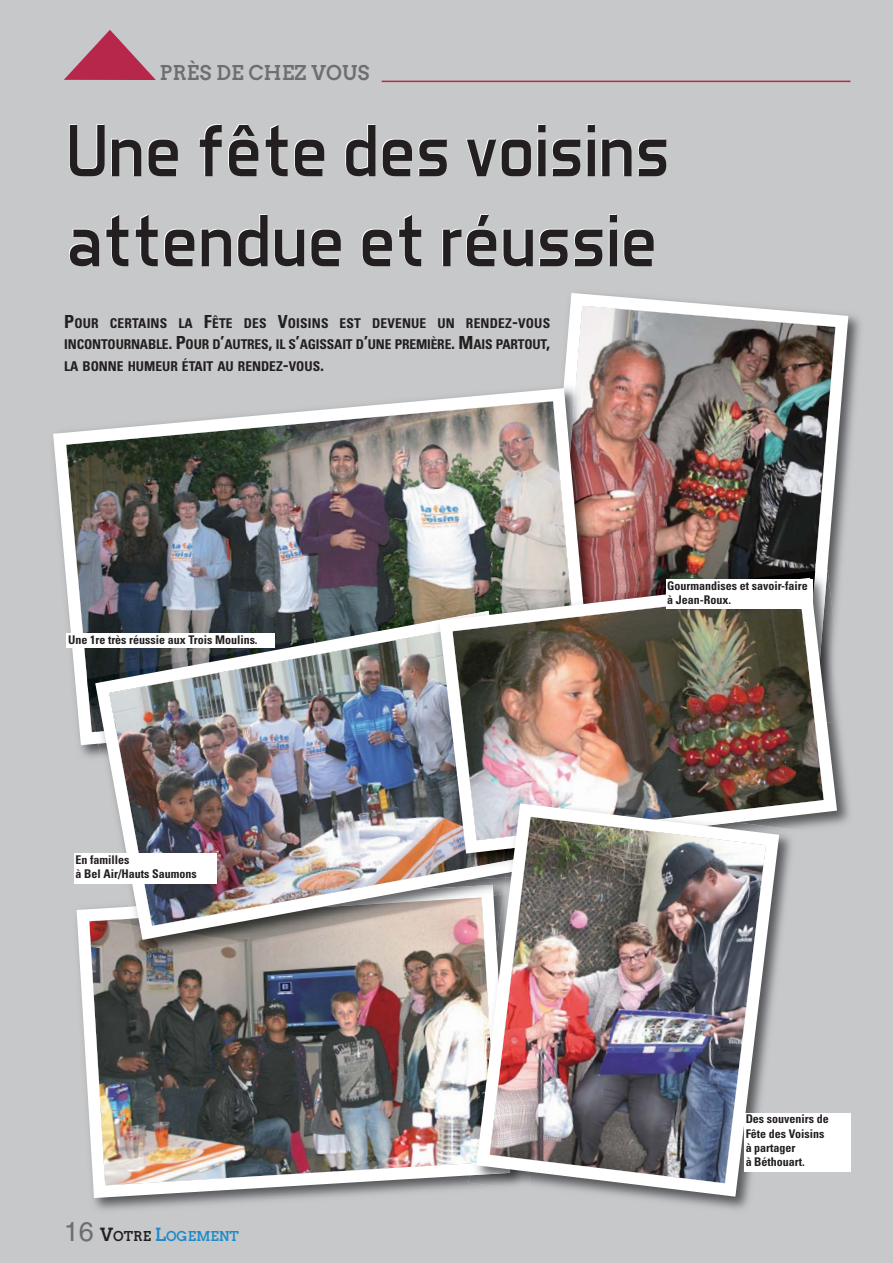
<style>
.page{position:relative;width:893px;height:1263px;background:#c6c8ca}
.page>*{position:absolute;margin:0;border:0;box-sizing:border-box;transform-origin:0 0}
.t1{font:75px/90px "Aero Matics";color:#231f20}
.t2{font:700 20.25px "Twentytwelve Slab";color:#6d6e70}
.t3{font:700 condensed 13.5px/21.6px "Univers";color:#231f20;text-align:justify}
.t4{font:700 13.5px "Twentytwelve Slab";color:#1d8bcb}
.t5{font:700 condensed 12px/14.4px "Univers";color:#231f20}
.s1{font-size:18px}
.s2{font-family:"Helvetica";font-weight:400;font-size:27px;color:#6d6e70}
.s3{font-size:18px;color:#231f20}
.s4{color:#231f20}
</style>
<div class="page">
<hr style="left:382px;top:81px;width:468px;height:1px;background:#b7274c">
<svg style="left:64px;top:30px;width:92px;height:50px"></svg>
<img style="left:76px;top:909px;width:392px;height:295px">
<img style="left:564px;top:293px;width:291px;height:278px">
<img style="left:564px;top:380px;width:37px;height:191px">
<img style="left:53px;top:382px;width:545px;height:370px">
<img style="left:130px;top:947px;width:338px;height:14px">
<img style="left:88px;top:604px;width:382px;height:343px">
<div style="left:67px;top:633px;width:208px;height:15px;background:#fff"></div>
<div style="left:74px;top:853px;width:143px;height:31px;background:#fff"></div>
<img style="left:461px;top:869px;width:9px;height:6px">
<img style="left:433px;top:571px;width:411px;height:289px">
<img style="left:468px;top:892px;width:2px;height:296px">
<img style="left:469px;top:950px;width:1px;height:225px">
<img style="left:786px;top:822px;width:14px;height:42px">
<img style="left:510px;top:796px;width:175px;height:1px">
<img style="left:470px;top:797px;width:316px;height:406px">
<div style="left:666px;top:579px;width:146px;height:30px;background:#fff"></div>
<div style="left:744px;top:1113px;width:107px;height:58px;background:#fff"></div>
<h2 class="t2" style="left:160px;top:62px;width:211px">PRÈS DE CHEZ VOUS</h2>
<h1 class="t1" style="left:66px;top:113px;width:605px">Une fête des voisins attendue et réussie</h1>
<p class="t3" style="left:64px;top:313px;width:487px"><span class="s1">P</span>OUR CERTAINS LA <span class="s1">F</span>ÊTE DES <span class="s1">V</span>OISINS EST DEVENUE UN RENDEZ<span class="s1">-</span>VOUS INCONTOURNABLE<span class="s1">. P</span>OUR D<span class="s1">’</span>AUTRES<span class="s1">,</span> IL S<span class="s1">’</span>AGISSAIT D<span class="s1">’</span>UNE PREMIÈRE<span class="s1">. M</span>AIS PARTOUT<span class="s1">, </span>LA BONNE HUMEUR ÉTAIT AU RENDEZ<span class="s1">-</span>VOUS<span class="s1">.</span></p>
<p class="t5" style="left:68px;top:633px;width:191px">Une 1re très réussie aux Trois Moulins.</p>
<p class="t5" style="left:76px;top:853px;width:123px">En familles<br>à Bel Air/Hauts Saumons</p>
<p class="t4" style="left:64px;top:1228px;width:177px"><span class="s2">16</span> <span class="s3">V</span><span class="s4">OTRE</span> <span class="s1">L</span>OGEMENT</p>
<p class="t5" style="left:667px;top:579px;width:142px">Gourmandises et savoir-faire à Jean-Roux.</p>
<p class="t5" style="left:746px;top:1113px;width:85px">Des souvenirs de<br>Fête des Voisins à partager<br>à Béthouart.</p>
</div>
